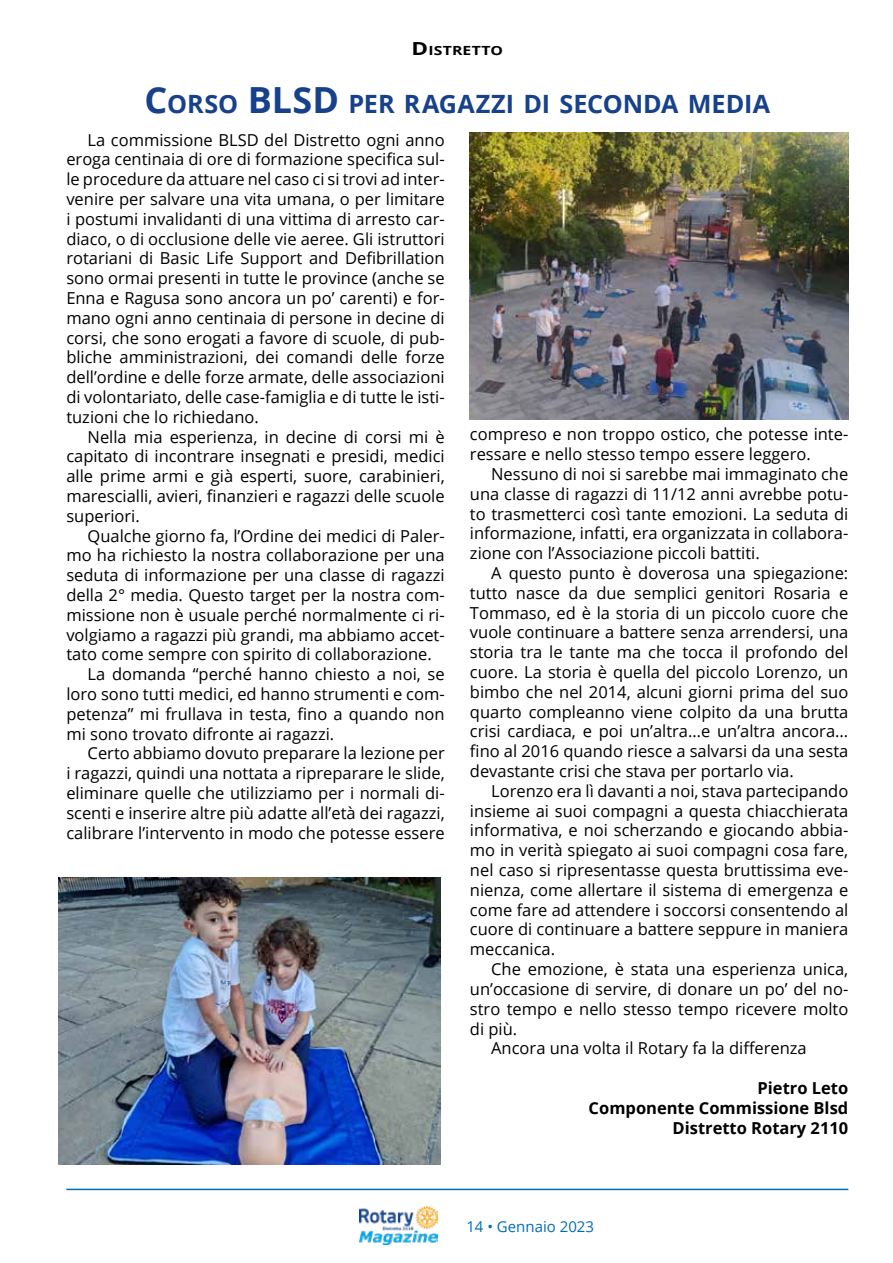
<style>
.page{position:relative;width:893px;height:1263px;background:#fff}
.page>*{position:absolute;margin:0;border:0;box-sizing:border-box;transform-origin:0 0}
.t1{font:700 36px "Open Sans";color:#17418a}
.t2{font:700 25.2px "Open Sans";letter-spacing:-.005em;color:#17418a}
.t3{font:16.5px "Open Sans";color:#000}
.t4{font:700 16.5px/19.8px "Open Sans";color:#000;text-align:right}
.t5{font:15px "Open Sans";color:#006db8}
.t6{font:700 12.6px "Open Sans";letter-spacing:.015em;color:#000;scale:1.25 1}
.s1{font-size:18px}
.s2{font-size:25.2px}
</style>
<div class="page">
<img style="left:359px;top:1206px;width:78px;height:39px">
<hr style="left:66px;top:1189px;width:782px;height:1px;background:#006db8">
<img style="left:470px;top:133px;width:378px;height:286px">
<img style="left:58px;top:878px;width:382px;height:286px">
<p class="t6" style="left:412px;top:42px;width:75px"><span class="s1">D</span>ISTRETTO</p>
<p class="t1" style="left:145px;top:75px;width:126px">C<span class="s2">ORSO</span> BLSD</p>
<p class="t2" style="left:348px;top:87px;width:423px">PER RAGAZZI DI SECONDA MEDIA</p>
<p class="t3" style="left:88px;top:128px;width:359px">La commissione BLSD del Distretto ogni anno</p>
<p class="t3" style="left:66px;top:148px;width:380px">eroga centinaia di ore di formazione specifica sul-</p>
<p class="t3" style="left:66px;top:168px;width:380px">le procedure da attuare nel caso ci si trovi ad inter-</p>
<p class="t3" style="left:66px;top:188px;width:380px">venire per salvare una vita umana, o per limitare</p>
<p class="t3" style="left:66px;top:207px;width:380px">i postumi invalidanti di una vittima di arresto car-</p>
<p class="t3" style="left:66px;top:227px;width:380px">diaco, o di occlusione delle vie aeree. Gli istruttori</p>
<p class="t3" style="left:66px;top:247px;width:380px">rotariani di Basic Life Support and Defibrillation</p>
<p class="t3" style="left:66px;top:267px;width:380px">sono ormai presenti in tutte le province (anche se</p>
<p class="t3" style="left:66px;top:287px;width:380px">Enna e Ragusa sono ancora un po’ carenti) e for-</p>
<p class="t3" style="left:66px;top:306px;width:380px">mano ogni anno centinaia di persone in decine di</p>
<p class="t3" style="left:66px;top:326px;width:380px">corsi, che sono erogati a favore di scuole, di pub-</p>
<p class="t3" style="left:66px;top:346px;width:380px">bliche amministrazioni, dei comandi delle forze</p>
<p class="t3" style="left:66px;top:366px;width:380px">dell’ordine e delle forze armate, delle associazioni</p>
<p class="t3" style="left:66px;top:386px;width:380px">di volontariato, delle case-famiglia e di tutte le isti-</p>
<p class="t3" style="left:66px;top:405px;width:194px">tuzioni che lo richiedano.</p>
<p class="t3" style="left:88px;top:425px;width:359px">Nella mia esperienza, in decine di corsi mi è</p>
<p class="t3" style="left:66px;top:445px;width:380px">capitato di incontrare insegnati e presidi, medici</p>
<p class="t3" style="left:66px;top:465px;width:380px">alle prime armi e già esperti, suore, carabinieri,</p>
<p class="t3" style="left:66px;top:485px;width:380px">marescialli, avieri, finanzieri e ragazzi delle scuole</p>
<p class="t3" style="left:66px;top:504px;width:75px">superiori.</p>
<p class="t3" style="left:88px;top:524px;width:359px">Qualche giorno fa, l’Ordine dei medici di Paler-</p>
<p class="t3" style="left:66px;top:544px;width:380px">mo ha richiesto la nostra collaborazione per una</p>
<p class="t3" style="left:66px;top:564px;width:380px">seduta di informazione per una classe di ragazzi</p>
<p class="t3" style="left:66px;top:584px;width:380px">della 2° media. Questo target per la nostra com-</p>
<p class="t3" style="left:66px;top:603px;width:380px">missione non è usuale perché normalmente ci ri-</p>
<p class="t3" style="left:66px;top:623px;width:380px">volgiamo a ragazzi più grandi, ma abbiamo accet-</p>
<p class="t3" style="left:66px;top:643px;width:367px">tato come sempre con spirito di collaborazione.</p>
<p class="t3" style="left:88px;top:663px;width:359px">La domanda “perché hanno chiesto a noi, se</p>
<p class="t3" style="left:66px;top:683px;width:380px">loro sono tutti medici, ed hanno strumenti e com-</p>
<p class="t3" style="left:66px;top:702px;width:380px">petenza” mi frullava in testa, fino a quando non</p>
<p class="t3" style="left:66px;top:722px;width:269px">mi sono trovato difronte ai ragazzi.</p>
<p class="t3" style="left:88px;top:742px;width:359px">Certo abbiamo dovuto preparare la lezione per</p>
<p class="t3" style="left:66px;top:762px;width:380px">i ragazzi, quindi una nottata a ripreparare le slide,</p>
<p class="t3" style="left:66px;top:782px;width:380px">eliminare quelle che utilizziamo per i normali di-</p>
<p class="t3" style="left:66px;top:801px;width:380px">scenti e inserire altre più adatte all’età dei ragazzi,</p>
<p class="t3" style="left:66px;top:821px;width:380px">calibrare l’intervento in modo che potesse essere</p>
<p class="t3" style="left:470px;top:423px;width:380px">compreso e non troppo ostico, che potesse inte-</p>
<p class="t3" style="left:470px;top:443px;width:342px">ressare e nello stesso tempo essere leggero.</p>
<p class="t3" style="left:491px;top:463px;width:359px">Nessuno di noi si sarebbe mai immaginato che</p>
<p class="t3" style="left:470px;top:482px;width:380px">una classe di ragazzi di 11/12 anni avrebbe potu-</p>
<p class="t3" style="left:470px;top:502px;width:380px">to trasmetterci così tante emozioni. La seduta di</p>
<p class="t3" style="left:470px;top:522px;width:380px">informazione, infatti, era organizzata in collabora-</p>
<p class="t3" style="left:470px;top:542px;width:291px">zione con l’Associazione piccoli battiti.</p>
<p class="t3" style="left:491px;top:562px;width:359px">A questo punto è doverosa una spiegazione:</p>
<p class="t3" style="left:470px;top:581px;width:380px">tutto nasce da due semplici genitori Rosaria e</p>
<p class="t3" style="left:470px;top:601px;width:380px">Tommaso, ed è la storia di un piccolo cuore che</p>
<p class="t3" style="left:470px;top:621px;width:380px">vuole continuare a battere senza arrendersi, una</p>
<p class="t3" style="left:470px;top:641px;width:380px">storia tra le tante ma che tocca il profondo del</p>
<p class="t3" style="left:470px;top:661px;width:380px">cuore. La storia è quella del piccolo Lorenzo, un</p>
<p class="t3" style="left:470px;top:680px;width:380px">bimbo che nel 2014, alcuni giorni prima del suo</p>
<p class="t3" style="left:470px;top:700px;width:380px">quarto compleanno viene colpito da una brutta</p>
<p class="t3" style="left:470px;top:720px;width:380px">crisi cardiaca, e poi un’altra…e un’altra ancora...</p>
<p class="t3" style="left:470px;top:740px;width:380px">fino al 2016 quando riesce a salvarsi da una sesta</p>
<p class="t3" style="left:470px;top:760px;width:325px">devastante crisi che stava per portarlo via.</p>
<p class="t3" style="left:491px;top:779px;width:359px">Lorenzo era lì davanti a noi, stava partecipando</p>
<p class="t3" style="left:470px;top:799px;width:380px">insieme ai suoi compagni a questa chiacchierata</p>
<p class="t3" style="left:470px;top:819px;width:380px">informativa, e noi scherzando e giocando abbia-</p>
<p class="t3" style="left:470px;top:839px;width:380px">mo in verità spiegato ai suoi compagni cosa fare,</p>
<p class="t3" style="left:470px;top:859px;width:380px">nel caso si ripresentasse questa bruttissima eve-</p>
<p class="t3" style="left:470px;top:878px;width:380px">nienza, come allertare il sistema di emergenza e</p>
<p class="t3" style="left:470px;top:898px;width:380px">come fare ad attendere i soccorsi consentendo al</p>
<p class="t3" style="left:470px;top:918px;width:380px">cuore di continuare a battere seppure in maniera</p>
<p class="t3" style="left:470px;top:938px;width:87px">meccanica.</p>
<p class="t3" style="left:491px;top:958px;width:359px">Che emozione, è stata una esperienza unica,</p>
<p class="t3" style="left:470px;top:977px;width:380px">un’occasione di servire, di donare un po’ del no-</p>
<p class="t3" style="left:470px;top:997px;width:380px">stro tempo e nello stesso tempo ricevere molto</p>
<p class="t3" style="left:470px;top:1017px;width:49px">di più.</p>
<p class="t3" style="left:491px;top:1037px;width:317px">Ancora una volta il Rotary fa la differenza</p>
<p class="t4" style="left:589px;top:1077px;width:261px">Pietro Leto<br>Componente Commissione Blsd<br>Distretto Rotary 2110</p>
<p class="t5" style="left:466px;top:1216px;width:129px">14 • Gennaio 2023</p>
</div>
